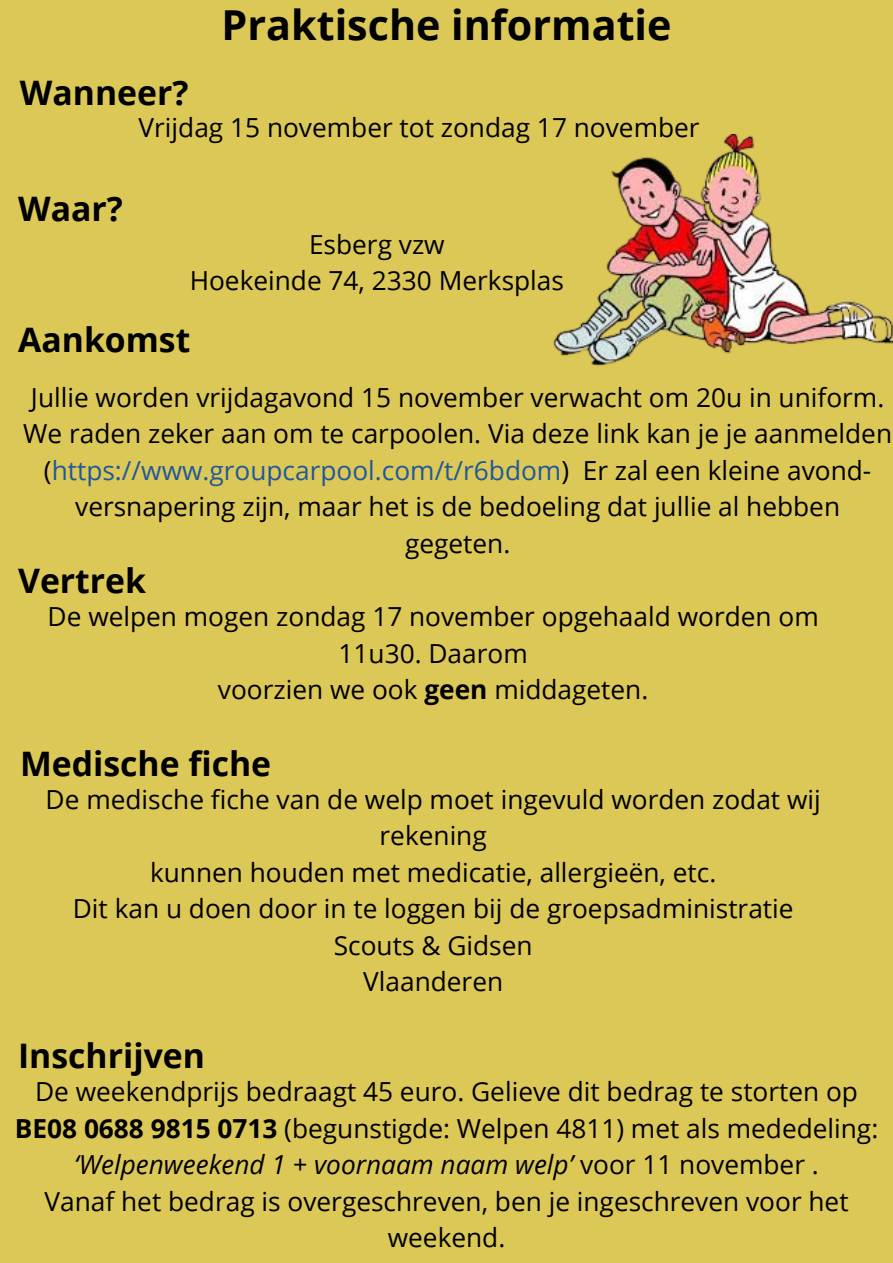
<style>
.page{position:relative;width:893px;height:1263px;background:#dcc856}
.page>*{position:absolute;margin:0;border:0;box-sizing:border-box;transform-origin:0 0}
.t1{font:700 41.25px "Open Sans";color:#000}
.t2{font:700 33.75px "Open Sans";color:#000}
.t3{font:26.25px/36.6px "Open Sans";color:#000;text-align:center}
.t4{font:italic 26.25px "Open Sans";color:#000}
.s1{color:#21589a}
.s2{font-weight:700}
.s3{font-style:normal}
</style>
<div class="page">
<img style="left:553px;top:135px;width:340px;height:231px">
<p class="t2" style="left:20px;top:69px;width:170px">Wanneer?</p>
<h2 class="t1" style="left:222px;top:-4px;width:451px">Praktische informatie</h2>
<p class="t3" style="left:139px;top:109px;width:562px">Vrijdag 15 november tot zondag 17 november</p>
<h2 class="t2" style="left:18px;top:185px;width:106px">Waar?</h2>
<p class="t3" style="left:309px;top:225px;width:137px">Esberg vzw</p>
<p class="t3" style="left:190px;top:262px;width:376px">Hoekeinde 74, 2330 Merksplas</p>
<h2 class="t2" style="left:18px;top:316px;width:174px">Aankomst</h2>
<p class="t3" style="left:23px;top:378px;width:870px">Jullie worden vrijdagavond 15 november verwacht om 20u in uniform.<br>We raden zeker aan om te carpoolen. Via deze link kan je je aanmelden (<span class="s1">https://www.groupcarpool.com/t/r6bdom</span>) Er zal een kleine avond&shy;versnapering zijn, maar het is de bedoeling dat jullie al hebben gegeten.</p>
<h2 class="t2" style="left:18px;top:557px;width:129px">Vertrek</h2>
<p class="t3" style="left:48px;top:597px;width:772px">De welpen mogen zondag 17 november opgehaald worden om<br>11u30. Daarom</p>
<p class="t3" style="left:218px;top:670px;width:432px">voorzien we ook <span class="s2">geen</span> middageten.</p>
<h2 class="t2" style="left:20px;top:740px;width:253px">Medische fiche</h2>
<p class="t3" style="left:46px;top:780px;width:776px">De medische fiche van de welp moet ingevuld worden zodat wij rekening</p>
<p class="t3" style="left:150px;top:853px;width:568px">kunnen houden met medicatie, allergieën, etc.</p>
<p class="t3" style="left:73px;top:890px;width:722px">Dit kan u doen door in te loggen bij de groepsadministratie<br>Scouts &amp; Gidsen</p>
<p class="t3" style="left:363px;top:963px;width:141px">Vlaanderen</p>
<h2 class="t2" style="left:18px;top:1032px;width:188px">Inschrijven</h2>
<p class="t3" style="left:35px;top:1072px;width:824px">De weekendprijs bedraagt 45 euro. Gelieve dit bedrag te storten op</p>
<p class="t3" style="left:15px;top:1109px;width:865px"><span class="s2">BE08 0688 9815 0713</span> (begunstigde: Welpen 4811) met als mededeling:</p>
<p class="t4" style="left:74px;top:1146px;width:746px">‘Welpenweekend 1 + voornaam naam welp’ <span class="s3">voor 11 november .</span></p>
<p class="t3" style="left:45px;top:1182px;width:805px">Vanaf het bedrag is overgeschreven, ben je ingeschreven voor het weekend.</p>
</div>
